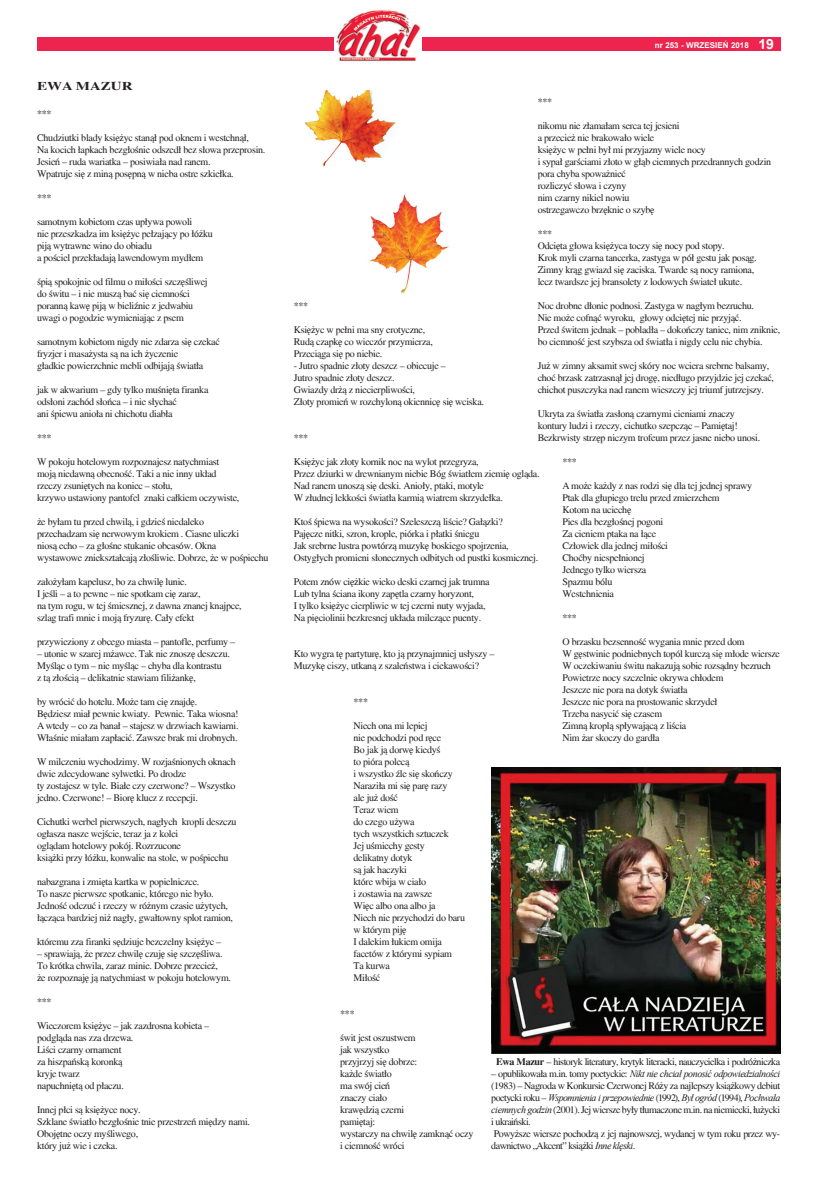
<style>
.page{position:relative;width:817px;height:1188px;background:#fff}
.page>*{position:absolute;margin:0;border:0;box-sizing:border-box;transform-origin:0 0}
.t1{font:700 12px "Toronto";color:#231f20;scale:1.25 1}
.t2{font:10px/12px "Toronto";letter-spacing:-.025em;color:#231f20}
.t3{font:italic 10px "Times New Roman";letter-spacing:-.05em;color:#231f20}
.t4{font:10px "Toronto";letter-spacing:-.05em;color:#231f20}
.t5{font:700 8px "Arial";color:#fff}
.s1{font-size:14px}
.s2{font-weight:700}
.s3{font-family:"Toronto";font-style:normal}
.s4{font-family:"Times New Roman";font-style:italic}
</style>
<div class="page">
<div style="left:37px;top:37px;width:743px;height:13px;background:#ed244e"></div>
<div style="left:334px;top:5px;width:87px;height:59px;background:#fff"></div>
<img style="left:335px;top:9px;width:85px;height:53px">
<img style="left:491px;top:767px;width:289px;height:286px">
<img style="left:305px;top:91px;width:91px;height:76px">
<img style="left:368px;top:194px;width:81px;height:100px">
<p class="t1" style="left:37px;top:79px;width:78px">EWA MAZUR</p>
<p class="t2" style="left:37px;top:107px;width:16px">***</p>
<p class="t2" style="left:37px;top:131px;width:230px">Chudziutki blady księżyc stanął pod oknem i westchnął,<br>Na kocich łapkach bezgłośnie odszedł bez słowa przeprosin.<br>Jesień – ruda wariatka – posiwiała nad ranem.<br>Wpatruje się z miną posępną w nieba ostre szkiełka.</p>
<p class="t2" style="left:37px;top:191px;width:16px">***</p>
<p class="t2" style="left:37px;top:215px;width:177px">samotnym kobietom czas upływa powoli<br>nie przeszkadza im księżyc pełzający po łóżku piją wytrawne wino do obiadu<br>a pościel przekładają lawendowym mydłem</p>
<p class="t2" style="left:37px;top:275px;width:172px">śpią spokojnie od filmu o miłości szczęśliwej do świtu – i nie muszą bać się ciemności poranną kawę piją w bieliźnie z jedwabiu uwagi o pogodzie wymieniając z psem</p>
<p class="t2" style="left:37px;top:335px;width:184px">samotnym kobietom nigdy nie zdarza się czekać fryzjer i masażysta są na ich życzenie<br>gładkie powierzchnie mebli odbijają światła</p>
<p class="t2" style="left:37px;top:383px;width:173px">jak w akwarium – gdy tylko muśnięta firanka odsłoni zachód słońca – i nie słychać<br>ani śpiewu anioła ni chichotu diabła</p>
<p class="t2" style="left:37px;top:431px;width:16px">***</p>
<p class="t2" style="left:37px;top:455px;width:204px">W pokoju hotelowym rozpoznajesz natychmiast moją niedawną obecność. Taki a nie inny układ rzeczy zsuniętych na koniec – stołu,<br>krzywo ustawiony pantofel znaki całkiem oczywiste,</p>
<p class="t2" style="left:37px;top:515px;width:233px">że byłam tu przed chwilą, i gdzieś niedaleko<br>przechadzam się nerwowym krokiem . Ciasne uliczki<br>niosą echo – za głośne stukanie obcasów. Okna<br>wystawowe zniekształcają złośliwie. Dobrze, że w pośpiechu</p>
<p class="t2" style="left:37px;top:575px;width:206px">założyłam kapelusz, bo za chwilę lunie.<br>I jeśli – a to pewne – nie spotkam cię zaraz,<br>na tym rogu, w tej śmiesznej, z dawna znanej knajpce, szlag trafi mnie i moją fryzurę. Cały efekt</p>
<p class="t2" style="left:37px;top:635px;width:200px">przywieziony z obcego miasta – pantofle, perfumy –</p>
<p class="t2" style="left:37px;top:647px;width:194px">– utonie w szarej mżawce. Tak nie znoszę deszczu.<br>Myśląc o tym – nie myśląc – chyba dla kontrastu<br>z tą złością – delikatnie stawiam filiżankę,</p>
<p class="t2" style="left:37px;top:695px;width:203px">by wrócić do hotelu. Może tam cię znajdę.<br>Będziesz miał pewnie kwiaty. Pewnie. Taka wiosna!<br>A wtedy – co za banał – stajesz w drzwiach kawiarni.<br>Właśnie miałam zapłacić. Zawsze brak mi drobnych.</p>
<p class="t2" style="left:37px;top:755px;width:200px">W milczeniu wychodzimy. W rozjaśnionych oknach dwie zdecydowane sylwetki. Po drodze<br>ty zostajesz w tyle. Białe czy czerwone? – Wszystko jedno. Czerwone! – Biorę klucz z recepcji.</p>
<p class="t2" style="left:37px;top:815px;width:201px">Cichutki werbel pierwszych, nagłych kropli deszczu ogłasza nasze wejście, teraz ja z kolei<br>oglądam hotelowy pokój. Rozrzucone<br>książki przy łóżku, konwalie na stole, w pośpiechu</p>
<p class="t2" style="left:37px;top:875px;width:197px">nabazgrana i zmięta kartka w popielniczce.<br>To nasze pierwsze spotkanie, którego nie było.<br>Jedność odczuć i rzeczy w różnym czasie użytych, łącząca bardziej niż nagły, gwałtowny splot ramion,</p>
<p class="t2" style="left:37px;top:935px;width:186px">któremu zza firanki sędziuje bezczelny księżyc –</p>
<p class="t2" style="left:37px;top:947px;width:195px">– sprawiają, że przez chwilę czuję się szczęśliwa.<br>To krótka chwila, zaraz minie. Dobrze przecież,<br>że rozpoznaję ją natychmiast w pokoju hotelowym.</p>
<p class="t2" style="left:37px;top:995px;width:16px">***</p>
<p class="t2" style="left:37px;top:1019px;width:173px">Wieczorem księżyc – jak zazdrosna kobieta – podgląda nas zza drzewa.<br>Liści czarny ornament<br>za hiszpańską koronką<br>kryje twarz<br>napuchniętą od płaczu.</p>
<p class="t2" style="left:37px;top:1103px;width:214px">Innej płci są księżyce nocy.<br>Szklane światło bezgłośnie tnie przestrzeń między nami.<br>Obojętne oczy myśliwego,<br>który już wie i czeka.</p>
<p class="t5" style="left:654px;top:40px;width:121px">nr 253 - WRZESIEŃ 2018 <span class="s1">19</span></p>
<p class="t2" style="left:537px;top:95px;width:16px">***</p>
<p class="t2" style="left:537px;top:119px;width:235px">nikomu nie złamałam serca tej jesieni<br>a przecież nie brakowało wiele<br>księżyc w pełni był mi przyjazny wiele nocy<br>i sypał garściami złoto w głąb ciemnych przedrannych godzin pora chyba spoważnieć<br>rozliczyć słowa i czyny<br>nim czarny nikiel nowiu<br>ostrzegawczo brzęknie o szybę</p>
<p class="t2" style="left:537px;top:227px;width:220px">***<br>Odcięta głowa księżyca toczy się nocy pod stopy.<br>Krok myli czarna tancerka, zastyga w pół gestu jak posąg.<br>Zimny krąg gwiazd się zaciska. Twarde są nocy ramiona, lecz twardsze jej bransolety z lodowych świateł ukute.</p>
<p class="t2" style="left:537px;top:299px;width:244px">Noc drobne dłonie podnosi. Zastyga w nagłym bezruchu.<br>Nie może cofnąć wyroku, głowy odciętej nie przyjąć.<br>Przed świtem jednak – pobladła – dokończy taniec, nim zniknie, bo ciemność jest szybsza od światła i nigdy celu nie chybia.</p>
<p class="t2" style="left:537px;top:359px;width:238px">Już w zimny aksamit swej skóry noc wciera srebrne balsamy, choć brzask zatrzasnął jej drogę, niedługo przyjdzie jej czekać, chichot puszczyka nad ranem wieszczy jej triumf jutrzejszy.</p>
<p class="t2" style="left:537px;top:407px;width:224px">Ukryta za światła zasłoną czarnymi cieniami znaczy kontury ludzi i rzeczy, cichutko szepcząc – Pamiętaj!<br>Bezkrwisty strzęp niczym trofeum przez jasne niebo unosi.</p>
<p class="t2" style="left:562px;top:455px;width:16px">***</p>
<p class="t2" style="left:562px;top:479px;width:191px">A może każdy z nas rodzi się dla tej jednej sprawy<br>Ptak dla głupiego trelu przed zmierzchem<br>Kotom na uciechę<br>Pies dla bezgłośnej pogoni<br>Za cieniem ptaka na łące<br>Człowiek dla jednej miłości<br>Choćby niespełnionej<br>Jednego tylko wiersza<br>Spazmu bólu<br>Westchnienia</p>
<p class="t2" style="left:562px;top:611px;width:16px">***</p>
<p class="t2" style="left:562px;top:635px;width:219px">O brzasku bezsenność wygania mnie przed dom<br>W gęstwinie podniebnych topól kurczą się młode wiersze W oczekiwaniu świtu nakazują sobie rozsądny bezruch Powietrze nocy szczelnie okrywa chłodem<br>Jeszcze nie pora na dotyk światła<br>Jeszcze nie pora na prostowanie skrzydeł<br>Trzeba nasycić się czasem<br>Zimną kroplą spływającą z liścia<br>Nim żar skoczy do gardła</p>
<p class="t2" style="left:294px;top:299px;width:16px">***</p>
<p class="t2" style="left:294px;top:323px;width:141px">Księżyc w pełni ma sny erotyczne,<br>Rudą czapkę co wieczór przymierza,<br>Przeciąga się po niebie.</p>
<p class="t2" style="left:294px;top:359px;width:192px">- Jutro spadnie złoty deszcz – obiecuje –<br>Jutro spadnie złoty deszcz.<br>Gwiazdy drżą z niecierpliwości,<br>Złoty promień w rozchyloną okiennicę się wciska.</p>
<p class="t2" style="left:294px;top:431px;width:16px">***</p>
<p class="t2" style="left:294px;top:455px;width:247px">Księżyc jak złoty kornik noc na wylot przegryza,<br>Przez dziurki w drewnianym niebie Bóg światłem ziemię ogląda.<br>Nad ranem unoszą się deski. Anioły, ptaki, motyle<br>W złudnej lekkości światła karmią wiatrem skrzydełka.</p>
<p class="t2" style="left:294px;top:515px;width:246px">Ktoś śpiewa na wysokości? Szeleszczą liście? Gałązki?<br>Pajęcze nitki, szron, krople, piórka i płatki śniegu<br>Jak srebrne lustra powtórzą muzykę boskiego spojrzenia, Ostygłych promieni słonecznych odbitych od pustki kosmicznej.</p>
<p class="t2" style="left:294px;top:575px;width:197px">Potem znów ciężkie wieko deski czarnej jak trumna Lub tylna ściana ikony zapętla czarny horyzont,<br>I tylko księżyc cierpliwie w tej czerni nuty wyjada, Na pięciolinii bezkresnej układa milczące puenty.</p>
<p class="t2" style="left:294px;top:647px;width:202px">Kto wygra tę partyturę, kto ją przynajmniej usłyszy –<br>Muzykę ciszy, utkaną z szaleństwa i ciekawości?</p>
<p class="t2" style="left:353px;top:695px;width:16px">***</p>
<p class="t2" style="left:353px;top:719px;width:113px">Niech ona mi lepiej<br>nie podchodzi pod ręce<br>Bo jak ją dorwę kiedyś<br>to pióra polecą<br>i wszystko źle się skończy<br>Naraziła mi się parę razy<br>ale już dość<br>Teraz wiem<br>do czego używa<br>tych wszystkich sztuczek<br>Jej uśmiechy gesty<br>delikatny dotyk<br>są jak haczyki<br>które wbija w ciało<br>i zostawia na zawsze<br>Więc albo ona albo ja<br>Niech nie przychodzi do baru w którym piję<br>I dalekim łukiem omija facetów z którymi sypiam<br>Ta kurwa<br>Miłość</p>
<p class="t2" style="left:340px;top:1007px;width:16px">***</p>
<p class="t2" style="left:340px;top:1031px;width:135px">świt jest oszustwem<br>jak wszystko<br>przyjrzyj się dobrze:<br>każde światło<br>ma swój cień<br>znaczy ciało<br>krawędzią czerni<br>pamiętaj:<br>wystarczy na chwilę zamknąć oczy i ciemność wróci</p>
<p class="t4" style="left:496px;top:1056px;width:286px"><span class="s2">Ewa Mazur</span> – historyk literatury, krytyk literacki, nauczycielka i podróżniczka</p>
<p class="t3" style="left:491px;top:1066px;width:290px"><span class="s3">– opublikowała m.in. tomy poetyckie:</span> Nikt nie chciał ponosić odpowiedzialności</p>
<p class="t2" style="left:491px;top:1079px;width:290px">(1983) – Nagroda w Konkursie Czerwonej Róży za najlepszy książkowy debiut</p>
<p class="t3" style="left:491px;top:1090px;width:290px"><span class="s3">poetycki roku –</span> Wspomnienia i przepowiednie <span class="s3">(1992),</span> Był ogród <span class="s3">(1994),</span> Pochwała</p>
<p class="t2" style="left:491px;top:1103px;width:290px"><span class="s4">ciemnych godzin</span> (2001). Jej wiersze były tłumaczone m.in. na niemiecki, łużycki i ukraiński.<br>Powyższe wiersze pochodzą z jej najnowszej, wydanej w tym roku przez wy&shy;dawnictwo „Akcent” książki <span class="s4">Inne klęski</span>.</p>
</div>
